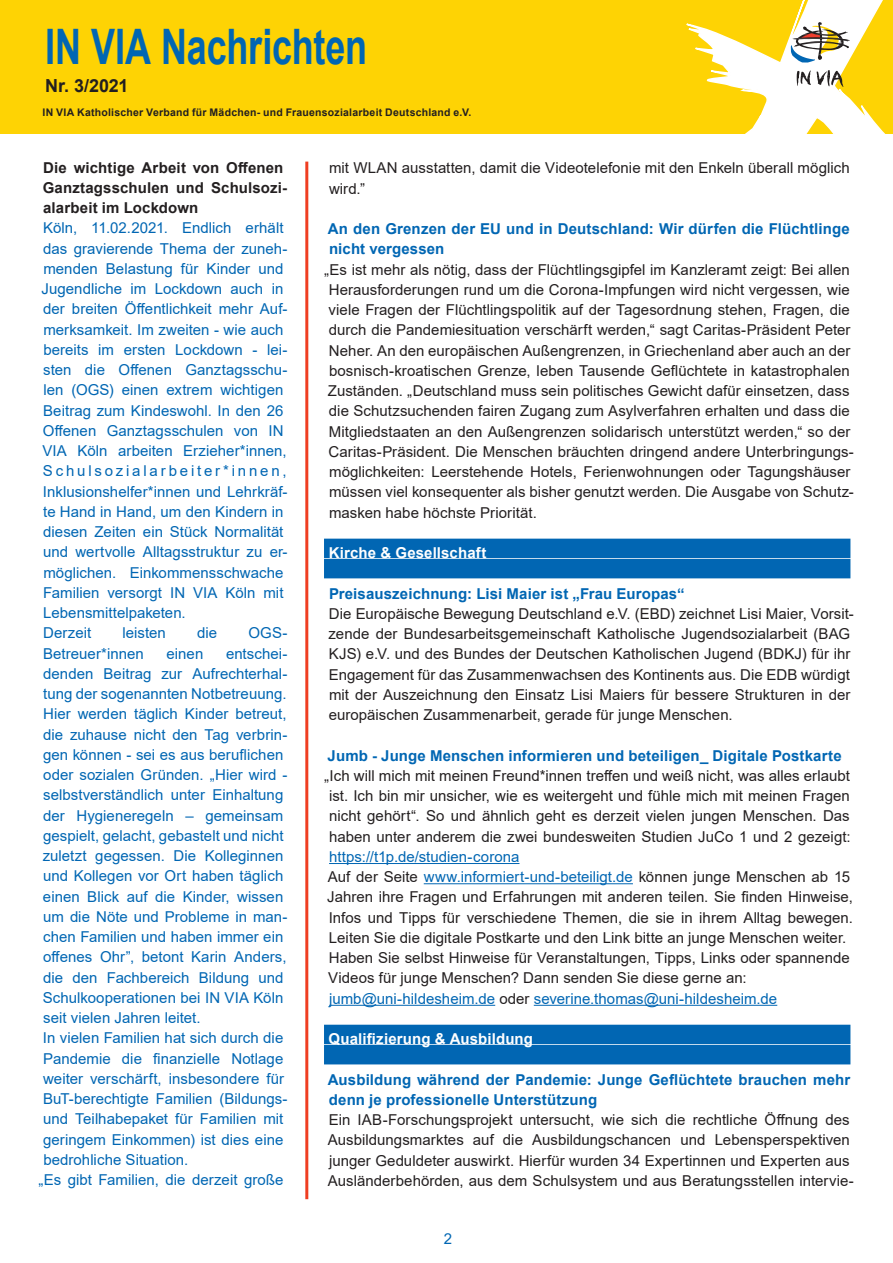
<style>
.page{position:relative;width:893px;height:1263px;background:#fff}
.page>*{position:absolute;margin:0;border:0;box-sizing:border-box;transform-origin:0 0}
.t1{font:700 48.9px "Arial";letter-spacing:-.005em;color:#0166b3;scale:.74 1}
.t2{font:700 18px "Arial";letter-spacing:-.005em;color:#231f20}
.t3{font:15px/20.2px "Arial";letter-spacing:.005em;color:#231f20}
.t4{font:15px/20.2px "Arial";letter-spacing:.005em;color:#0166b3}
.t5{font:700 15px/20.2px "Arial";letter-spacing:.01em;color:#0166b3}
.t6{font:700 15px/20.2px "Arial";letter-spacing:.01em;color:#231f20}
.TITELKASTEN_BLAU{font:700 15px "Arial";letter-spacing:.01em;color:#fff}
.t7{font:700 10.5px "Arial";letter-spacing:.02em;color:#231f20}
.s1{color:#0166b3}
.s2{color:#231f20}
</style>
<div class="page">
<div style="left:0;top:0;width:893px;height:133px;background:#fed304"></div>
<svg style="left:686px;top:0;width:199px;height:133px"></svg>
<hr style="left:305px;top:162px;width:3px;height:1037px;background:#ef3e22">
<div style="left:324px;top:539px;width:526px;height:19px;background:#0166b3"></div>
<div style="left:324px;top:559px;width:526px;height:19px;background:#0166b3"></div>
<hr style="left:329px;top:863px;width:190px;height:1px;background:#0166b3">
<hr style="left:424px;top:883px;width:209px;height:1px;background:#0166b3">
<hr style="left:329px;top:1005px;width:166px;height:1px;background:#0166b3">
<hr style="left:534px;top:1005px;width:243px;height:1px;background:#0166b3">
<div style="left:324px;top:1025px;width:526px;height:19px;background:#0166b3"></div>
<div style="left:324px;top:1045px;width:526px;height:19px;background:#0166b3"></div>
<h1 class="t1" style="left:45px;top:12px;width:437px">IN VIA Nachrichten</h1>
<p class="t2" style="left:45px;top:73px;width:85px">Nr. 3/2021</p>
<p class="t7" style="left:43px;top:105px;width:430px">IN VIA Katholischer Verband für Mädchen- und Frauensozialarbeit Deutschland e.V.</p>
<p class="t6" style="left:43px;top:157px;width:246px">Die wichtige Arbeit von Offenen<br>Ganztagsschulen und Schulsozi&shy;alarbeit im Lockdown</p>
<p class="t4" style="left:42px;top:218px;width:248px">Köln, 11.02.2021. Endlich erhält das gravierende Thema der zuneh&shy;menden Belastung für Kinder und Jugendliche im Lockdown auch in der breiten Öffentlichkeit mehr Auf&shy;merksamkeit. Im zweiten - wie auch bereits im ersten Lockdown - lei&shy;sten die Offenen Ganztagsschu&shy;len (OGS) einen extrem wichtigen Beitrag zum Kindeswohl. In den 26<br>Offenen Ganztagsschulen von IN VIA Köln arbeiten Erzieher*innen, Schulsozialarbeiter*innen, Inklusionshelfer*innen und Lehrkräf&shy;te Hand in Hand, um den Kindern in diesen Zeiten ein Stück Normalität und wertvolle Alltagsstruktur zu er&shy;möglichen. Einkommensschwache Familien versorgt IN VIA Köln mit Lebensmittelpaketen.</p>
<p class="t4" style="left:43px;top:623px;width:50px">Derzeit</p>
<p class="t4" style="left:122px;top:623px;width:45px">leisten</p>
<p class="t4" style="left:197px;top:623px;width:22px">die</p>
<p class="t4" style="left:248px;top:623px;width:41px">OGS-</p>
<p class="t4" style="left:43px;top:643px;width:102px">Betreuer*innen</p>
<p class="t4" style="left:166px;top:643px;width:38px">einen</p>
<p class="t4" style="left:43px;top:643px;width:246px;text-indent:183px">entschei&shy;denden Beitrag zur Aufrechterhal&shy;tung der sogenannten Notbetreuung.<br>Hier werden täglich Kinder betreut, die zuhause nicht den Tag verbrin&shy;gen können - sei es aus beruflichen oder sozialen Gründen. „Hier wird - selbstverständlich unter Einhaltung der Hygieneregeln – gemeinsam gespielt, gelacht, gebastelt und nicht zuletzt gegessen. Die Kolleginnen und Kollegen vor Ort haben täglich einen Blick auf die Kinder, wissen um die Nöte und Probleme in man&shy;chen Familien und haben immer ein offenes Ohr”, betont Karin Anders, die den Fachbereich Bildung und Schulkooperationen bei IN VIA Köln seit vielen Jahren leitet.</p>
<p class="t4" style="left:43px;top:1028px;width:246px">In vielen Familien hat sich durch die Pandemie die finanzielle Notlage weiter verschärft, insbesondere für BuT-berechtigte Familien (Bildungs&shy;und Teilhabepaket für Familien mit geringem Einkommen) ist dies eine bedrohliche Situation.</p>
<p class="t4" style="left:38px;top:1170px;width:246px">„Es gibt Familien, die derzeit große</p>
<p class="t3" style="left:329px;top:158px;width:522px">mit WLAN ausstatten, damit die Videotelefonie mit den Enkeln überall möglich wird.”</p>
<p class="t5" style="left:328px;top:219px;width:523px">An den Grenzen der EU und in Deutschland: Wir dürfen die Flüchtlinge nicht vergessen</p>
<p class="t3" style="left:324px;top:259px;width:531px">„Es ist mehr als nötig, dass der Flüchtlingsgipfel im Kanzleramt zeigt: Bei allen Herausforderungen rund um die Corona-Impfungen wird nicht vergessen, wie viele Fragen der Flüchtlingspolitik auf der Tagesordnung stehen, Fragen, die durch die Pandemiesituation verschärft werden,“ sagt Caritas-Präsident Peter Neher. An den europäischen Außengrenzen, in Griechenland aber auch an der bosnisch-kroatischen Grenze, leben Tausende Geflüchtete in katastrophalen Zuständen. „Deutschland muss sein politisches Gewicht dafür einsetzen, dass die Schutzsuchenden fairen Zugang zum Asylverfahren erhalten und dass die Mitgliedstaaten an den Außengrenzen solidarisch unterstützt werden,“ so der Caritas-Präsident. Die Menschen bräuchten dringend andere Unterbringungs&shy;möglichkeiten: Leerstehende Hotels, Ferienwohnungen oder Tagungshäuser müssen viel konsequenter als bisher genutzt werden. Die Ausgabe von Schutz&shy;masken habe höchste Priorität.</p>
<p class="TITELKASTEN_BLAU" style="left:329px;top:542px;width:159px">Kirche &amp; Gesellschaft</p>
<p class="t5" style="left:329px;top:583px;width:357px">Preisauszeichnung: Lisi Maier ist „Frau Europas“</p>
<p class="t3" style="left:329px;top:603px;width:527px">Die Europäische Bewegung Deutschland e.V. (EBD) zeichnet Lisi Maier, Vorsit&shy;zende der Bundesarbeitsgemeinschaft Katholische Jugendsozialarbeit (BAG KJS) e.V. und des Bundes der Deutschen Katholischen Jugend (BDKJ) für ihr Engagement für das Zusammenwachsen des Kontinents aus. Die EDB würdigt mit der Auszeichnung den Einsatz Lisi Maiers für bessere Strukturen in der europäischen Zusammenarbeit, gerade für junge Menschen.</p>
<p class="t5" style="left:328px;top:745px;width:516px">Jumb - Junge Menschen informieren und beteiligen_ Digitale Postkarte</p>
<p class="t3" style="left:329px;top:765px;width:523px;text-align:justify;text-indent:-5px">„Ich will mich mit meinen Freund*innen treffen und weiß nicht, was alles erlaubt ist. Ich bin mir unsicher, wie es weitergeht und fühle mich mit meinen Fragen nicht gehört“. So und ähnlich geht es derzeit vielen jungen Menschen. Das haben unter anderem die zwei bundesweiten Studien JuCo 1 und 2 gezeigt: <span class="s1">https://t1p.de/studien-corona</span></p>
<p class="t3" style="left:327px;top:867px;width:527px">Auf der Seite <span class="s1">www.informiert-und-beteiligt.de</span> können junge Menschen ab 15<br>Jahren ihre Fragen und Erfahrungen mit anderen teilen. Sie finden Hinweise, Infos und Tipps für verschiedene Themen, die sie in ihrem Alltag bewegen.<br>Leiten Sie die digitale Postkarte und den Link bitte an junge Menschen weiter.</p>
<p class="t3" style="left:328px;top:948px;width:523px">Haben Sie selbst Hinweise für Veranstaltungen, Tipps, Links oder spannende<br>Videos für junge Menschen? Dann senden Sie diese gerne an:</p>
<p class="t4" style="left:329px;top:988px;width:450px">jumb@uni-hildesheim.de <span class="s2">oder</span> severine.thomas@uni-hildesheim.de</p>
<p class="TITELKASTEN_BLAU" style="left:329px;top:1028px;width:206px">Qualifizierung &amp; Ausbildung</p>
<p class="t5" style="left:328px;top:1069px;width:524px">Ausbildung während der Pandemie: Junge Geflüchtete brauchen mehr denn je professionelle Unterstützung</p>
<p class="t3" style="left:328px;top:1110px;width:527px">Ein IAB-Forschungsprojekt untersucht, wie sich die rechtliche Öffnung des Ausbildungsmarktes auf die Ausbildungschancen und Lebensperspektiven junger Geduldeter auswirkt. Hierfür wurden 34 Expertinnen und Experten aus Ausländerbehörden, aus dem Schulsystem und aus Beratungsstellen intervie-</p>
<p class="t4" style="left:444px;top:1229px;width:10px">2</p>
</div>
